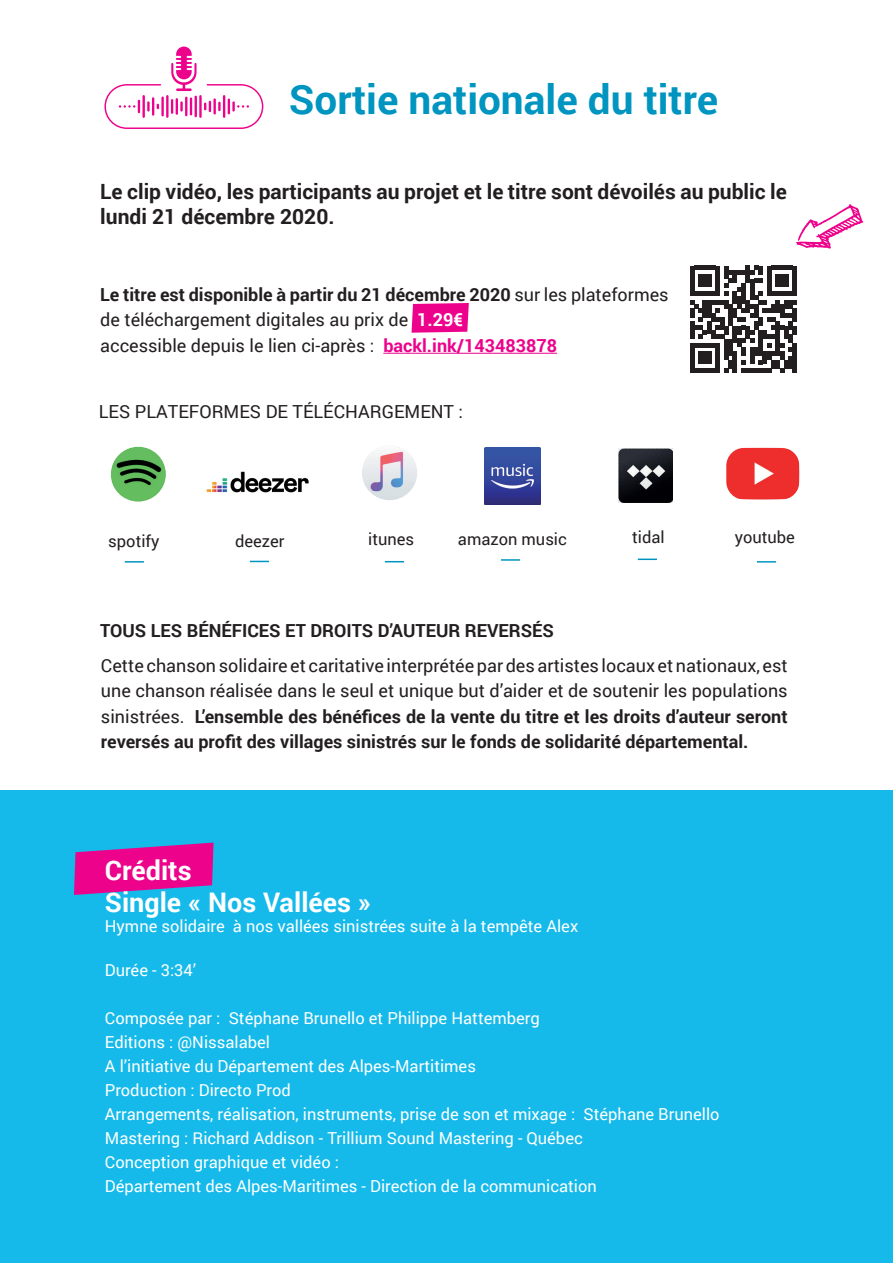
<style>
.page{position:relative;width:893px;height:1263px;background:#fff}
.page>*{position:absolute;margin:0;border:0;box-sizing:border-box;transform-origin:0 0}
.t1{font:700 40.5px "Roboto";color:#0095c0}
.t2{font:700 27px/32.4px "Roboto";color:#fff}
.t3{font:700 21px/25.5px "Roboto";color:#231f20}
.t4{font:18px/25.5px "Roboto";color:#231f20}
.t5{font:700 18px "Roboto";color:#231f20}
.t6{font:16.5px/24px "Roboto";color:#fff}
.t7{font:16.5px "Roboto";color:#231f20}
.s1{font-weight:700}
.s2{font-weight:700;color:#fff}
.s3{font-weight:700;color:#ed028c}
</style>
<div class="page">
<div style="left:0;top:791px;width:893px;height:472px;background:#16baea"></div>
<svg style="left:411px;top:303px;width:58px;height:30px;background:#ee1695"></svg>
<hr style="left:383px;top:353px;width:174px;height:1px;background:#ed028c">
<svg style="left:796px;top:204px;width:68px;height:45px"></svg>
<svg style="left:104px;top:47px;width:159px;height:82px"></svg>
<img style="left:111px;top:447px;width:55px;height:55px;border-radius:28px">
<img style="left:362px;top:445px;width:55px;height:55px;border-radius:28px">
<img style="left:485px;top:447px;width:55px;height:58px">
<img style="left:619px;top:449px;width:54px;height:53px">
<img style="left:726px;top:448px;width:73px;height:52px">
<svg style="left:125px;top:561px;width:19px;height:2px"></svg>
<svg style="left:385px;top:561px;width:19px;height:1px"></svg>
<svg style="left:501px;top:559px;width:19px;height:2px"></svg>
<svg style="left:638px;top:558px;width:19px;height:2px"></svg>
<svg style="left:757px;top:561px;width:19px;height:2px"></svg>
<img style="left:206px;top:471px;width:103px;height:22px">
<svg style="left:250px;top:561px;width:19px;height:1px"></svg>
<svg style="left:74px;top:842px;width:140px;height:53px"></svg>
<svg style="left:690px;top:266px;width:107px;height:107px"></svg>
<h1 class="t1" style="left:289px;top:71px;width:431px">Sortie nationale du titre</h1>
<p class="t3" style="left:100px;top:178px;width:688px">Le clip vidéo, les participants au projet et le titre sont dévoilés au public le lundi 21 décembre 2020.</p>
<p class="t4" style="left:100px;top:281px;width:570px"><span class="s1">Le titre est disponible à partir du 21 décembre 2020</span> sur les plateformes de téléchargement digitales au prix de <span class="s2">1.29€<br></span>accessible depuis le lien ci-après : <span class="s3">backl.ink/143483878</span></p>
<p class="t4" style="left:99px;top:398px;width:366px">LES PLATEFORMES DE TÉLÉCHARGEMENT :</p>
<p class="t7" style="left:108px;top:529px;width:53px">spotify</p>
<p class="t7" style="left:235px;top:529px;width:51px">deezer</p>
<p class="t7" style="left:368px;top:527px;width:47px">itunes</p>
<p class="t7" style="left:458px;top:528px;width:110px">amazon music</p>
<p class="t7" style="left:632px;top:525px;width:34px">tidal</p>
<p class="t7" style="left:735px;top:525px;width:62px">youtube</p>
<p class="t5" style="left:100px;top:618px;width:455px">TOUS LES BÉNÉFICES ET DROITS D’AUTEUR REVERSÉS</p>
<p class="t4" style="left:101px;top:652px;width:688px;text-align:justify">Cette chanson solidaire et caritative interprétée par des artistes locaux et nationaux, est une chanson réalisée dans le seul et unique but d’aider et de soutenir les populations sinistrées. <span class="s1">L’ensemble des bénéfices de la vente du titre et les droits d’auteur seront reversés au profit des villages sinistrés sur le fonds de solidarité départemental.</span></p>
<h2 class="t2" style="left:105px;top:853px;width:268px">Crédits<br>Single « Nos Vallées »</h2>
<p class="t6" style="left:105px;top:913px;width:475px">Hymne solidaire à nos vallées sinistrées suite à la tempête Alex</p>
<p class="t6" style="left:105px;top:957px;width:93px">Durée - 3:34’</p>
<p class="t6" style="left:105px;top:1005px;width:616px">Composée par : Stéphane Brunello et Philippe Hattemberg<br>Editions : @Nissalabel<br>A l’initiative du Département des Alpes-Martitimes<br>Production : Directo Prod<br>Arrangements, réalisation, instruments, prise de son et mixage : Stéphane Brunello Mastering : Richard Addison - Trillium Sound Mastering - Québec<br>Conception graphique et vidéo :<br>Département des Alpes-Maritimes - Direction de la communication</p>
</div>
